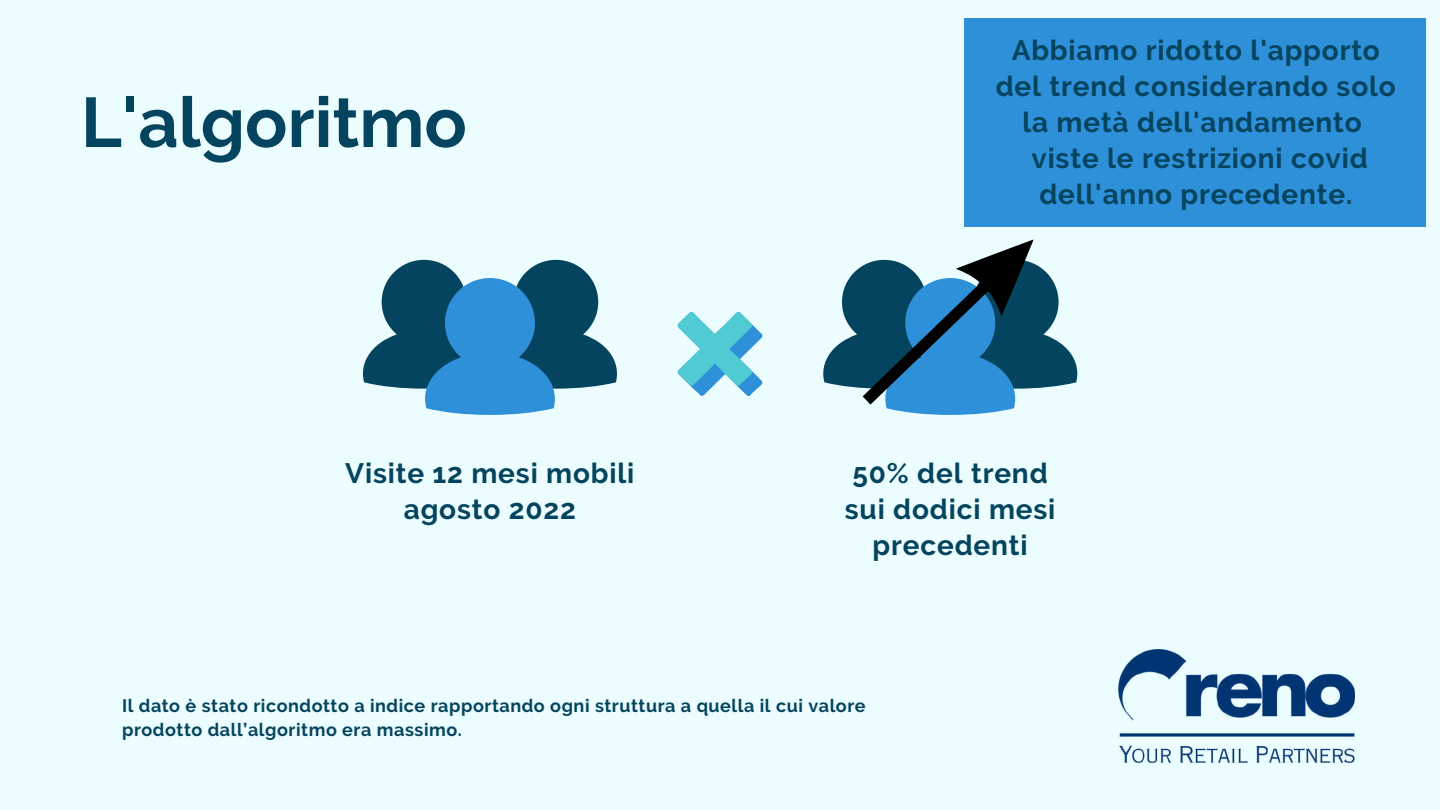
<style>
.page{position:relative;width:1440px;height:810px;background:#ebfdff}
.page>*{position:absolute;margin:0;border:0;box-sizing:border-box;transform-origin:0 0}
.t1{font:700 70px "Raleway";color:#05445e}
.t2{font:700 28px/36px "Raleway";letter-spacing:.03em;color:#05445e;text-align:center}
.t3{font:700 18px/23.2px "Raleway";letter-spacing:.03em;color:#05445e}
</style>
<div class="page">
<svg style="left:363px;top:260px;width:254px;height:155px"></svg>
<svg style="left:678px;top:312px;width:84px;height:84px"></svg>
<img style="left:1118px;top:649px;width:237px;height:114px">
<svg style="left:823px;top:239px;width:254px;height:176px"></svg>
<div style="left:964px;top:18px;width:461px;height:209px;background:#2f90da"></div>
<h1 class="t1" style="left:81px;top:81px;width:387px">L'algoritmo</h1>
<p class="t2" style="left:996px;top:32px;width:402px">Abbiamo ridotto l'apporto del trend considerando solo la metà dell'andamento viste le restrizioni covid dell'anno precedente.</p>
<p class="t2" style="left:345px;top:456px;width:291px">Visite 12 mesi mobili agosto 2022</p>
<p class="t2" style="left:845px;top:456px;width:212px">50% del trend sui dodici mesi precedenti</p>
<p class="t3" style="left:122px;top:694px;width:745px">Il dato è stato ricondotto a indice rapportando ogni struttura a quella il cui valore prodotto dall’algoritmo era massimo.</p>
</div>
